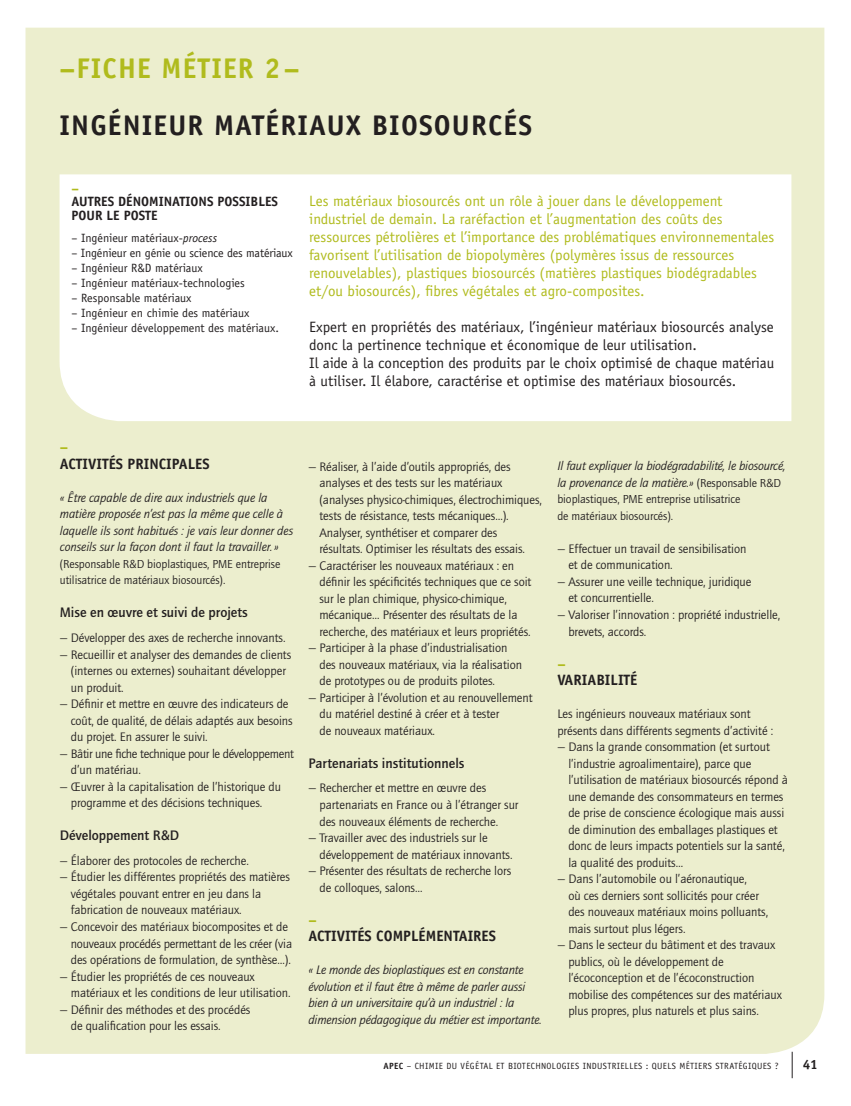
<style>
.page{position:relative;width:851px;height:1106px;background:#fff}
.page>*{position:absolute;margin:0;border:0;box-sizing:border-box;transform-origin:0 0}
.t1{font:700 28.5px "Officina Sans";letter-spacing:.04em;color:#231f20}
.t2{font:700 28.5px "Officina Sans";letter-spacing:.04em;color:#b0bb1d}
.t3{font:15px/18px "Officina Sans";color:#b0bb1d}
.t4{font:15px/18px "Officina Sans";color:#231f20}
.t5{font:700 15px "Officina Sans";color:#231f20}
.t6{font:700 15px "Officina Sans";color:#b0bb1d}
.t7{font:700 14.25px "Quay Itc T";color:#231f20}
.t8{font:700 13.5px/13.5px "Officina Sans";color:#231f20}
.t9{font:700 13.5px "Officina Sans";color:#b0bb1d}
.t10{font:12.75px/16.5px "Quay Itc T";letter-spacing:-.005em;color:#231f20}
.t11{font:italic 12.75px/16.5px "Quay Itc T";letter-spacing:-.015em;color:#231f20}
.t12{font:12.75px/16.5px "Quay Itc T";letter-spacing:-.025em;color:#231f20}
.t13{font:12px "Officina Sans";color:#231f20}
.t14{font:12px/16.5px "Quay Itc T";letter-spacing:-.005em;color:#231f20}
.t15{font:9px "Officina Sans";letter-spacing:.04em;color:#231f20}
.s1{font-style:italic}
.s2{font-style:normal;font-size:12px}
.s3{font-weight:700}
</style>
<div class="page">
<svg style="left:791px;top:1053px;width:1px;height:25px"></svg>
<div style="left:26px;top:28px;width:798px;height:1025px;background:#eceece"></div>
<svg style="left:60px;top:174px;width:731px;height:247px"></svg>
<h1 class="t2" style="left:60px;top:50px;width:241px">–FICHE MÉTIER 2–</h1>
<h1 class="t1" style="left:60px;top:107px;width:474px">INGÉNIEUR MATÉRIAUX BIOSOURCÉS</h1>
<p class="t9" style="left:71px;top:180px;width:9px">–</p>
<p class="t8" style="left:71px;top:195px;width:208px">AUTRES DÉNOMINATIONS POSSIBLES<br>POUR LE POSTE</p>
<p class="t13" style="left:71px;top:231px;width:147px">– Ingénieur matériaux-<span class="s1">process</span></p>
<p class="t13" style="left:71px;top:246px;width:223px">– Ingénieur en génie ou science des matériaux</p>
<p class="t13" style="left:71px;top:261px;width:133px">– Ingénieur R&amp;D matériaux</p>
<p class="t13" style="left:71px;top:276px;width:175px">– Ingénieur matériaux-technologies</p>
<p class="t13" style="left:71px;top:291px;width:122px">– Responsable matériaux</p>
<p class="t13" style="left:71px;top:306px;width:179px">– Ingénieur en chimie des matériaux</p>
<p class="t13" style="left:71px;top:321px;width:209px">– Ingénieur développement des matériaux.</p>
<p class="t3" style="left:309px;top:192px;width:466px">Les matériaux biosourcés ont un rôle à jouer dans le développement industriel de demain. La raréfaction et l’augmentation des coûts des ressources pétrolières et l’importance des problématiques environnementales favorisent l’utilisation de biopolymères (polymères issus de ressources renouvelables), plastiques biosourcés (matières plastiques biodégradables et/ou biosourcés), fibres végétales et agro-composites.</p>
<p class="t4" style="left:309px;top:318px;width:466px">Expert en propriétés des matériaux, l’ingénieur matériaux biosourcés analyse donc la pertinence technique et économique de leur utilisation.<br>Il aide à la conception des produits par le choix optimisé de chaque matériau à utiliser. Il élabore, caractérise et optimise des matériaux biosourcés.</p>
<p class="t6" style="left:60px;top:438px;width:10px">–</p>
<p class="t5" style="left:60px;top:454px;width:151px">ACTIVITÉS PRINCIPA LES</p>
<p class="t11" style="left:60px;top:489px;width:235px">« Être capable de dire aux industriels que la matière proposée n’est pas la même que celle à laquelle ils sont habitués : je vais leur donner des conseils sur la façon dont il faut la travailler.»</p>
<p class="t14" style="left:60px;top:555px;width:222px">(Responsable R&amp;D bioplastiques, PME entreprise utilisatrice de matériaux biosourcés).</p>
<p class="t7" style="left:60px;top:604px;width:189px">Mise en œuvre et suivi de projets</p>
<p class="t10" style="left:60px;top:629px;width:227px">— Développer des axes de recherche innovants.</p>
<p class="t10" style="left:71px;top:646px;width:222px;text-indent:-11px">— Recueillir et analyser des demandes de clients (internes ou externes) souhaitant développer un produit.</p>
<p class="t10" style="left:71px;top:695px;width:223px;text-indent:-11px">— Définir et mettre en œuvre des indicateurs de coût, de qualité, de délais adaptés aux besoins du projet. En assurer le suivi.</p>
<p class="t12" style="left:71px;top:745px;width:224px;text-indent:-11px">— Bâtir une fiche technique pour le développement d’un matériau.</p>
<p class="t10" style="left:71px;top:778px;width:212px;text-indent:-11px">— Œuvrer à la capitalisation de l’historique du programme et des décisions techniques.</p>
<p class="t7" style="left:60px;top:827px;width:121px">Développement R&amp;D</p>
<p class="t10" style="left:60px;top:852px;width:190px">— Élaborer des protocoles de recherche.</p>
<p class="t10" style="left:71px;top:868px;width:221px;text-indent:-11px">— Étudier les différentes propriétés des matières végétales pouvant entrer en jeu dans la fabrication de nouveaux matériaux.</p>
<p class="t10" style="left:71px;top:918px;width:223px;text-indent:-11px">— Concevoir des matériaux biocomposites et de nouveaux procédés permettant de les créer (via des opérations de formulation, de synthèse…).</p>
<p class="t10" style="left:71px;top:967px;width:221px;text-indent:-11px">— Étudier les propriétés de ces nouveaux matériaux et les conditions de leur utilisation.</p>
<p class="t10" style="left:71px;top:1000px;width:181px;text-indent:-11px">— Définir des méthodes et des procédés de qualification pour les essais.</p>
<p class="t10" style="left:319px;top:458px;width:224px;text-indent:-11px">— Réaliser, à l’aide d’outils appropriés, des analyses et des tests sur les matériaux (analyses physico-chimiques, électrochimiques, tests de résistance, tests mécaniques…).<br>Analyser, synthétiser et comparer des résultats. Optimiser les résultats des essais.</p>
<p class="t10" style="left:319px;top:557px;width:213px;text-indent:-11px">— Caractériser les nouveaux matériaux : en définir les spécificités techniques que ce soit sur le plan chimique, physico-chimique, mécanique… Présenter des résultats de la recherche, des matériaux et leurs propriétés.</p>
<p class="t10" style="left:319px;top:639px;width:204px;text-indent:-11px">— Participer à la phase d’industrialisation des nouveaux matériaux, via la réalisation de prototypes ou de produits pilotes.</p>
<p class="t10" style="left:319px;top:689px;width:215px;text-indent:-11px">— Participer à l’évolution et au renouvellement du matériel destiné à créer et à tester<br>de nouveaux matériaux.</p>
<p class="t7" style="left:308px;top:754px;width:157px">Partenariats institutionnels</p>
<p class="t10" style="left:319px;top:779px;width:200px;text-indent:-11px">— Rechercher et mettre en œuvre des partenariats en France ou à l’étranger sur des nouveaux éléments de recherche.</p>
<p class="t10" style="left:319px;top:829px;width:195px;text-indent:-11px">— Travailler avec des industriels sur le développement de matériaux innovants.</p>
<p class="t10" style="left:319px;top:862px;width:193px;text-indent:-11px">— Présenter des résultats de recherche lors de colloques, salons…</p>
<p class="t6" style="left:308px;top:910px;width:10px">–</p>
<p class="t5" style="left:308px;top:926px;width:189px">ACTIVITÉS COMPLÉMENTAIRES</p>
<p class="t11" style="left:308px;top:961px;width:235px">« Le monde des bioplastiques est en constante évolution et il faut être à même de parler aussi bien à un universitaire qu’à un industriel : la dimension pédagogique du métier est importante.</p>
<p class="t11" style="left:557px;top:458px;width:230px">Il faut expliquer la biodégradabilité, le biosourcé, la provenance de la matière.» <span class="s2">(Responsable R&amp;D</span></p>
<p class="t14" style="left:557px;top:491px;width:184px">bioplastiques, PME entreprise utilisatrice de matériaux biosourcés).</p>
<p class="t10" style="left:568px;top:540px;width:179px;text-indent:-11px">— Effectuer un travail de sensibilisation et de communication.</p>
<p class="t10" style="left:568px;top:573px;width:184px;text-indent:-11px">— Assurer une veille technique, juridique et concurrentielle.</p>
<p class="t10" style="left:568px;top:606px;width:213px;text-indent:-11px">— Valoriser l’innovation : propriété industrielle, brevets, accords.</p>
<p class="t6" style="left:557px;top:654px;width:10px">–</p>
<p class="t5" style="left:557px;top:670px;width:82px">VA RIABILITÉ</p>
<p class="t10" style="left:557px;top:705px;width:217px">Les ingénieurs nouveaux matériaux sont présents dans différents segments d’activité :</p>
<p class="t10" style="left:568px;top:738px;width:221px;text-indent:-11px">— Dans la grande consommation (et surtout l’industrie agroalimentaire), parce que l’utilisation de matériaux biosourcés répond à une demande des consommateurs en termes de prise de conscience écologique mais aussi de diminution des emballages plastiques et donc de leurs impacts potentiels sur la santé, la qualité des produits…</p>
<p class="t10" style="left:568px;top:870px;width:201px;text-indent:-11px">— Dans l’automobile ou l’aéronautique,<br>où ces derniers sont sollicités pour créer des nouveaux matériaux moins polluants, mais surtout plus légers.</p>
<p class="t10" style="left:568px;top:936px;width:215px;text-indent:-11px">— Dans le secteur du bâtiment et des travaux publics, où le développement de l’écoconception et de l’écoconstruction mobilise des compétences sur des matériaux plus propres, plus naturels et plus sains.</p>
<p class="t15" style="left:383px;top:1060px;width:396px"><span class="s3">APEC</span> – Chimie du végétal et biotechnologies industrielles : quels métiers stratégiques ?</p>
<p class="t8" style="left:802px;top:1057px;width:17px">41</p>
</div>
